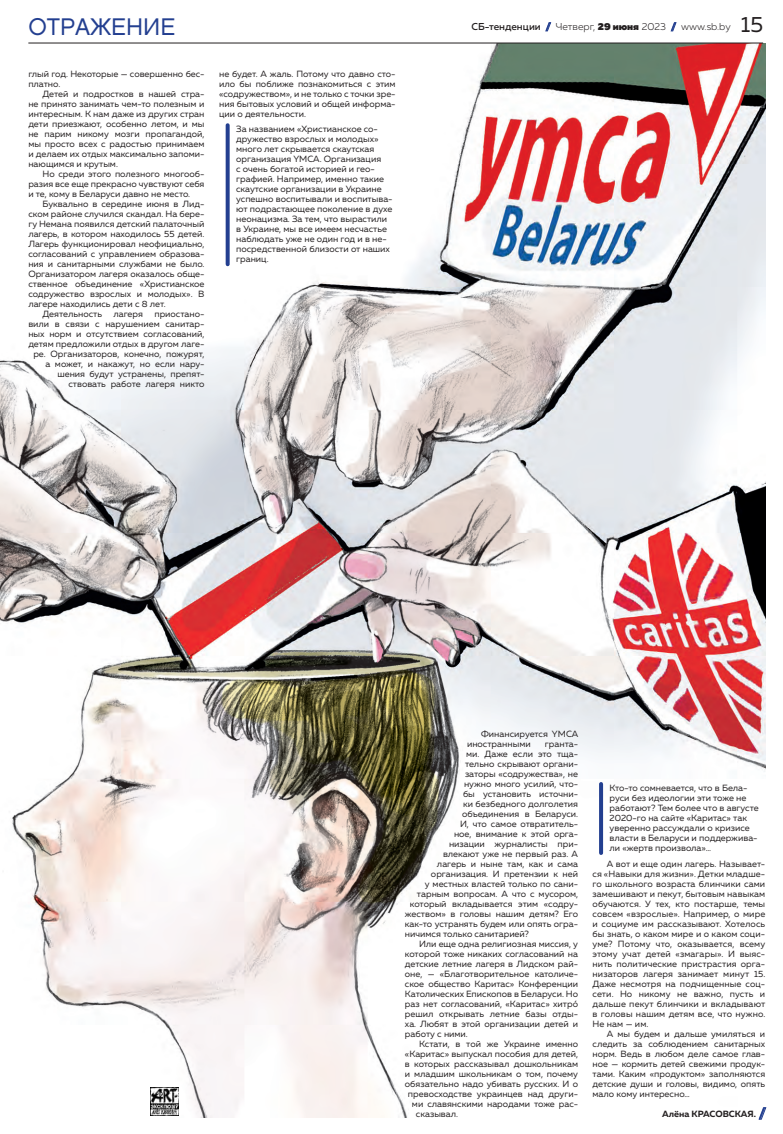
<style>
.page{position:relative;width:783px;height:1134px;background:#fff}
.page>*{position:absolute;margin:0;border:0;box-sizing:border-box;transform-origin:0 0}
.Колонтитул{font:24px "Chalet London Nineteen Sixty";color:#233f90}
.t1{font:22px "Muller";color:#231f20}
.t2{font:900 14px "Muller";color:#233f90}
.t3{font:300 10px "Muller";color:#231f20}
.врезка_синяя{font:9px/10px "Muller";color:#231f20;text-align:justify}
.Autor{font:700 9px "Muller";color:#231f20}
.s1{font-weight:500}
.s2{font-weight:900;color:#233f90}
.s3{font-weight:900}
</style>
<div class="page">
<img style="left:0;top:43px;width:765px;height:1074px">
<svg style="left:545px;top:22px;width:6px;height:9px"></svg>
<svg style="left:670px;top:22px;width:6px;height:9px"></svg>
<hr style="left:28px;top:43px;width:735px;height:1px;background:#231f20">
<svg style="left:599px;top:784px;width:4px;height:69px"></svg>
<svg style="left:225px;top:125px;width:4px;height:139px"></svg>
<svg style="left:758px;top:1107px;width:8px;height:13px"></svg>
<img style="left:150px;top:1087px;width:29px;height:28px">
<p class="Колонтитул" style="left:28px;top:12px;width:148px">ОТРАЖЕНИЕ</p>
<p class="t3" style="left:471px;top:21px;width:260px"><span class="s1">СБ-тенденции</span> <span class="s2">/</span> Четверг, <span class="s3">29 июня</span> 2023 <span class="s2">/</span> www.sb.by</p>
<p class="t1" style="left:740px;top:10px;width:24px">15</p>
<p class="врезка_синяя" style="left:28px;top:68px;width:178px">глый год. Некоторые — совершенно бес&shy;платно.</p>
<p class="врезка_синяя" style="left:28px;top:88px;width:178px;text-indent:14px">Детей и подростков в нашей стра&shy;не принято занимать чем-то полезным и интересным. К нам даже из других стран дети приезжают, особенно летом, и мы не парим никому мозги пропагандой, мы просто всех с радостью принимаем и делаем их отдых максимально запоми&shy;нающимся и крутым.</p>
<p class="врезка_синяя" style="left:28px;top:168px;width:178px;text-indent:14px">Но среди этого полезного многооб&shy;разия все еще прекрасно чувствуют себя и те, кому в Беларуси давно не место.</p>
<p class="врезка_синяя" style="left:28px;top:198px;width:178px;text-indent:14px">Буквально в середине июня в Лид&shy;ском районе случился скандал. На бере&shy;гу Немана появился детский палаточный лагерь, в котором находилось 55 детей.<br>Лагерь функционировал неофициально, согласований с управлением образова&shy;ния и санитарными службами не было.<br>Организатором лагеря оказалось обще&shy;ственное объединение «Христианское содружество взрослых и молодых». В лагере находились дети с 8 лет.</p>
<p class="врезка_синяя" style="left:43px;top:308px;width:61px">Деятельность</p>
<p class="врезка_синяя" style="left:113px;top:308px;width:31px">лагеря</p>
<p class="врезка_синяя" style="left:28px;top:308px;width:178px;text-align:right">приостано-<br>вили в связи с нарушением санитар&shy;ных норм и отсутствием согласований, детям предложили отдых в другом лаге&shy;ре. Организаторов, конечно, пожурят, а может, и накажут, но если нару&shy;шения будут устранены, препят&shy;ствовать работе лагеря никто</p>
<p class="врезка_синяя" style="left:219px;top:68px;width:178px">не будет. А жаль. Потому что давно сто&shy;ило бы поближе познакомиться с этим «содружеством», и не только с точки зре&shy;ния бытовых условий и общей информа&shy;ции о деятельности.</p>
<p class="врезка_синяя" style="left:236px;top:124px;width:158px;text-align:left">За названием «Христианское со&shy;дружество взрослых и молодых» много лет скрывается скаутская организация YMCA. Организация<br>с очень богатой историей и гео&shy;графией. Например, именно такие скаутские организации в Украине успешно воспитывали и воспитыва&shy;ют подрастающее поколение в духе неонацизма. За тем, что вырастили в Украине, мы все имеем несчастье наблюдать уже не один год и в не&shy;посредственной близости от наших границ.</p>
<p class="врезка_синяя" style="left:467px;top:728px;width:113px;text-indent:14px">Финансируется YMCA иностранными</p>
<p class="врезка_синяя" style="left:545px;top:738px;width:35px">гранта-</p>
<p class="врезка_синяя" style="left:466px;top:748px;width:113px">ми. Даже если это тща-</p>
<p class="врезка_синяя" style="left:465px;top:758px;width:115px">тельно скрывают органи-</p>
<p class="врезка_синяя" style="left:465px;top:768px;width:114px">заторы «содружества», не</p>
<p class="врезка_синяя" style="left:464px;top:778px;width:116px">нужно много усилий, что-</p>
<p class="врезка_синяя" style="left:463px;top:788px;width:117px">бы установить источни-</p>
<p class="врезка_синяя" style="left:463px;top:798px;width:117px">ки безбедного долголетия</p>
<p class="врезка_синяя" style="left:462px;top:808px;width:118px">объединения в Беларуси.</p>
<p class="врезка_синяя" style="left:460px;top:818px;width:119px">И, что самое отвратитель-</p>
<p class="врезка_синяя" style="left:454px;top:828px;width:126px">ное, внимание к этой орга-</p>
<p class="врезка_синяя" style="left:449px;top:838px;width:130px">низации журналисты при-</p>
<p class="врезка_синяя" style="left:443px;top:848px;width:136px">влекают уже не первый раз. А</p>
<p class="врезка_синяя" style="left:437px;top:858px;width:142px">лагерь и ныне там, как и сама</p>
<p class="врезка_синяя" style="left:431px;top:868px;width:149px">организация. И претензии к ней</p>
<p class="врезка_синяя" style="left:425px;top:878px;width:154px">у местных властей только по сани-</p>
<p class="врезка_синяя" style="left:417px;top:888px;width:163px">тарным вопросам. А что с мусором,</p>
<p class="врезка_синяя" style="left:410px;top:898px;width:170px">который вкладывается этим «содру-</p>
<p class="врезка_синяя" style="left:405px;top:908px;width:175px">жеством» в головы нашим детям? Его</p>
<p class="врезка_синяя" style="left:405px;top:918px;width:174px">как-то устранять будем или опять огра-</p>
<p class="врезка_синяя" style="left:405px;top:928px;width:126px">ничимся только санитарией?</p>
<p class="врезка_синяя" style="left:405px;top:938px;width:175px;text-indent:14px">Или еще одна религиозная миссия, у которой тоже никаких согласований на детские летние лагеря в Лидском рай&shy;оне, — «Благотворительное католиче&shy;ское общество Каритас» Конференции Католических Епископов в Беларуси. Но раз нет согласований, «Каритас» хитрó решил открывать летние базы отды&shy;ха. Любят в этой организации детей и работу с ними.</p>
<p class="врезка_синяя" style="left:419px;top:1038px;width:160px">Кстати, в той же Украине именно</p>
<p class="врезка_синяя" style="left:405px;top:1048px;width:174px">«Каритас» выпускал пособия для детей,</p>
<p class="врезка_синяя" style="left:405px;top:1058px;width:174px">в которых рассказывал дошкольникам</p>
<p class="врезка_синяя" style="left:405px;top:1068px;width:174px">и младшим школьникам о том, почему</p>
<p class="врезка_синяя" style="left:405px;top:1078px;width:174px">обязательно надо убивать русских. И о</p>
<p class="врезка_синяя" style="left:408px;top:1088px;width:172px">превосходстве украинцев над други-</p>
<p class="врезка_синяя" style="left:412px;top:1098px;width:167px">ми славянскими народами тоже рас-</p>
<p class="врезка_синяя" style="left:416px;top:1108px;width:44px">сказывал.</p>
<p class="врезка_синяя" style="left:609px;top:783px;width:151px;text-align:left">Кто-то сомневается, что в Бела&shy;руси без идеологии эти тоже не работают? Тем более что в августе<br>2020‑го на сайте «Каритас» так уверенно рассуждали о кризисе власти в Беларуси и поддержива&shy;ли «жертв произвола»…</p>
<p class="врезка_синяя" style="left:592px;top:858px;width:174px;text-indent:14px">А вот и еще один лагерь. Называет&shy;ся «Навыки для жизни». Детки младше&shy;го школьного возраста блинчики сами замешивают и пекут, бытовым навыкам обучаются. У тех, кто постарше, темы совсем «взрослые». Например, о мире и социуме им рассказывают. Хотелось бы знать, о каком мире и о каком соци&shy;уме? Потому что, оказывается, всему этому учат детей «змагары». И выяс&shy;нить политические пристрастия орга&shy;низаторов лагеря занимает минут 15.<br>Даже несмотря на подчищенные соц&shy;сети. Но никому не важно, пусть и дальше пекут блинчики и вкладывают в головы нашим детям все, что нужно.<br>Не нам — им.</p>
<p class="врезка_синяя" style="left:592px;top:1028px;width:174px;text-indent:14px">А мы будем и дальше умиляться и следить за соблюдением санитарных норм. Ведь в любом деле самое глав&shy;ное — кормить детей свежими продук&shy;тами. Каким «продуктом» заполняются детские души и головы, видимо, опять мало кому интересно…</p>
<p class="Autor" style="left:662px;top:1108px;width:95px">Алёна КРАСОВСКАЯ.</p>
<p class="t2" style="left:758px;top:1104px;width:8px">/</p>
</div>
